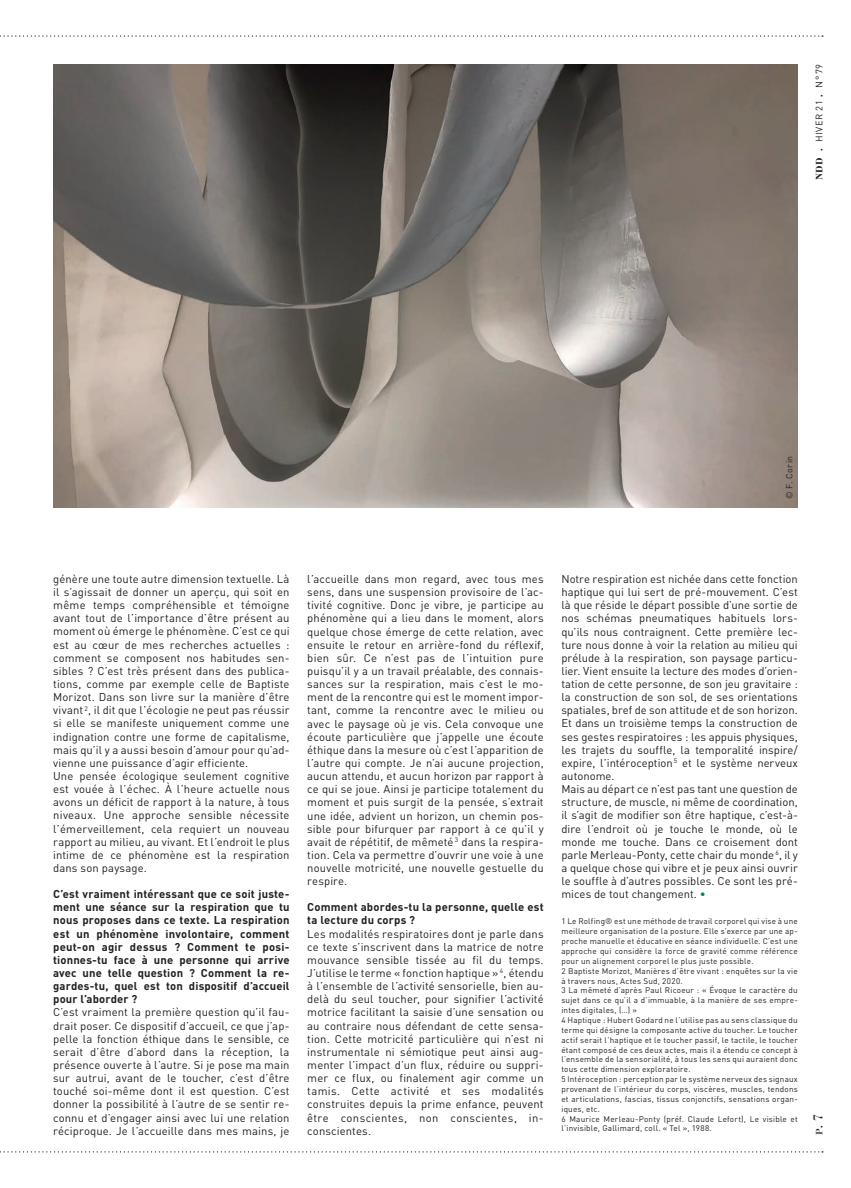
<style>
.page{position:relative;width:851px;height:1188px;background:#fff}
.page>*{position:absolute;margin:0;border:0;box-sizing:border-box;transform-origin:0 0}
.t1{font:11.25px/13.1px "DINOT";letter-spacing:.01em;color:#231f20;text-align:justify}
.t2{font:700 11.25px/13.1px "DINOT";letter-spacing:.015em;color:#231f20;text-align:justify}
.t3{font:9.62px "Bodoni Std";color:#231f20}
.t4{font:9.38px "DINOT";letter-spacing:.055em;color:#231f20}
.t5{font:8.75px "DINOT";letter-spacing:.05em;color:#231f20}
.t6{font:8.12px/9.9px "DINOT";letter-spacing:.025em;color:#231f20}
.s1{font-family:"Bodoni Std";font-weight:700;font-size:9.62px}
.s2{font-family:"Bodoni Std";font-size:13.75px}
.s3{color:#008b43}
.s4{font-size:13.75px}
</style>
<div class="page">
<svg style="left:0;top:35px;width:822px;height:2px"></svg>
<svg style="left:0;top:1151px;width:822px;height:1px"></svg>
<img style="left:53px;top:64px;width:744px;height:443px">
<p class="t4" style="left:813px;top:180px;width:118px;rotate:-90deg"><span class="s1">NDD</span> <span class="s2">.</span> HIVER 21 <span class="s2">.</span> N° 79</p>
<p class="t5" style="left:783px;top:499px;width:45px;rotate:-90deg">© F. Corin</p>
<p class="t1" style="left:53px;top:572px;width:238px;text-align:left">génère une toute autre dimension textuelle. Là il s’agissait de donner un aperçu, qui soit en même temps compréhensible et témoigne avant tout de l’importance d’être présent au moment où émerge le phénomène. C’est ce qui est au cœur de mes recherches actuelles : comment se composent nos habitudes sen&shy;sibles ? C’est très présent dans des publica&shy;tions, comme par exemple celle de Baptiste Morizot. Dans son livre sur la manière d’être vivant <sup>2</sup>, il dit que l’écologie ne peut pas réussir si elle se manifeste uniquement comme une indignation contre une forme de capitalisme, mais qu’il y a aussi besoin d’amour pour qu’ad&shy;vienne une puissance d’agir efficiente.<br>Une pensée écologique seulement cognitive est vouée à l’échec. À l’heure actuelle nous avons un déficit de rapport à la nature, à tous niveaux. Une approche sensible nécessite l’émerveillement, cela requiert un nouveau rapport au milieu, au vivant. Et l’endroit le plus intime de ce phénomène est la respiration dans son paysage.</p>
<p class="t2" style="left:53px;top:887px;width:238px">C’est vraiment intéressant que ce soit juste&shy;ment une séance sur la respiration que tu nous proposes dans ce texte. La respiration est un phénomène involontaire, comment peut-on agir dessus ? Comment te posi&shy;tionnes-tu face à une personne qui arrive avec une telle question ? Comment la re&shy;gardes-tu, quel est ton dispositif d’accueil pour l’aborder ?</p>
<p class="t1" style="left:53px;top:1005px;width:238px">C’est vraiment la première question qu’il fau&shy;drait poser. Ce dispositif d’accueil, ce que j’ap&shy;pelle la fonction éthique dans le sensible, ce serait d’être d’abord dans la réception, la présence ouverte à l’autre. Si je pose ma main sur autrui, avant de le toucher, c’est d’être touché soi-même dont il est question. C’est donner la possibilité à l’autre de se sentir re&shy;connu et d’engager ainsi avec lui une relation réciproque. Je l’accueille dans mes mains, je</p>
<p class="t1" style="left:307px;top:572px;width:238px">l’accueille dans mon regard, avec tous mes sens, dans une suspension provisoire de l’ac&shy;tivité cognitive. Donc je vibre, je participe au phénomène qui a lieu dans le moment, alors quelque chose émerge de cette relation, avec ensuite le retour en arrière-fond du réflexif, bien sûr. Ce n’est pas de l’intuition pure puisqu’il y a un travail préalable, des connais&shy;sances sur la respiration, mais c’est le mo&shy;ment de la rencontre qui est le moment impor&shy;tant, comme la rencontre avec le milieu ou avec le paysage où je vis. Cela convoque une écoute particulière que j’appelle une écoute éthique dans la mesure où c’est l’apparition de l’autre qui compte. Je n’ai aucune projection, aucun attendu, et aucun horizon par rapport à ce qui se joue. Ainsi je participe totalement du moment et puis surgit de la pensée, s’extrait une idée, advient un horizon, un chemin pos&shy;sible pour bifurquer par rapport à ce qu’il y avait de répétitif, de mêmeté <sup>3</sup> dans la respira&shy;tion. Cela va permettre d’ouvrir une voie à une nouvelle motricité, une nouvelle gestuelle du respire.</p>
<p class="t2" style="left:307px;top:900px;width:238px">Comment abordes-tu la personne, quelle est ta lecture du corps ?</p>
<p class="t1" style="left:307px;top:926px;width:238px">Les modalités respiratoires dont je parle dans ce texte s’inscrivent dans la matrice de notre mouvance sensible tissée au fil du temps.<br>J’utilise le terme « fonction haptique » <sup>4</sup>, étendu à l’ensemble de l’activité sensorielle, bien au&shy;delà du seul toucher, pour signifier l’activité motrice facilitant la saisie d’une sensation ou au contraire nous défendant de cette sensa&shy;tion. Cette motricité particulière qui n’est ni instrumentale ni sémiotique peut ainsi aug&shy;menter l’impact d’un flux, réduire ou suppri&shy;mer ce flux, ou finalement agir comme un tamis. Cette activité et ses modalités construites depuis la prime enfance, peuvent être conscientes, non conscientes, in&shy;conscientes.</p>
<p class="t1" style="left:561px;top:572px;width:238px;text-align:left">Notre respiration est nichée dans cette fonction haptique qui lui sert de pré-mouvement. C’est là que réside le départ possible d’une sortie de nos schémas pneumatiques habituels lors&shy;qu’ils nous contraignent. Cette première lec&shy;ture nous donne à voir la relation au milieu qui prélude à la respiration, son paysage particu&shy;lier. Vient ensuite la lecture des modes d’orien&shy;tation de cette personne, de son jeu gravitaire : la construction de son sol, de ses orientations spatiales, bref de son attitude et de son horizon.<br>Et dans un troisième temps la construction de ses gestes respiratoires : les appuis physiques, les trajets du souffle, la temporalité inspire/ expire, l’intéroception <sup>5</sup> et le système nerveux autonome.<br>Mais au départ ce n’est pas tant une question de structure, de muscle, ni même de coordination, il s’agit de modifier son être haptique, c’est-à&shy;dire l’endroit où je touche le monde, où le monde me touche. Dans ce croisement dont parle Merleau-Ponty, cette chair du monde <sup>6</sup>, il y a quelque chose qui vibre et je peux ainsi ouvrir le souffle à d’autres possibles. Ce sont les pré&shy;mices de tout changement. <span class="s3">•</span></p>
<p class="t6" style="left:561px;top:916px;width:238px">1 Le Rolfing® est une méthode de travail corporel qui vise à une meilleure organisation de la posture. Elle s’exerce par une ap&shy;proche manuelle et éducative en séance individuelle. C’est une approche qui considère la force de gravité comme référence pour un alignement corporel le plus juste possible.<br>2 Baptiste Morizot, Manières d’être vivant : enquêtes sur la vie à travers nous, Actes Sud, 2020.<br>3 La mêmeté d’après Paul Ricoeur : « Évoque le caractère du sujet dans ce qu’il a d’immuable, à la manière de ses empre&shy;intes digitales, (…) »<br>4 Haptique : Hubert Godard ne l’utilise pas au sens classique du terme qui désigne la composante active du toucher. Le toucher actif serait l’haptique et le toucher passif, le tactile, le toucher étant composé de ces deux actes, mais il a étendu ce concept à l’ensemble de la sensorialité, à tous les sens qui auraient donc tous cette dimension exploratoire.<br>5 Intéroception : perception par le système nerveux des signaux provenant de l’intérieur du corps, viscères, muscles, tendons et articulations, fascias, tissus conjonctifs, sensations organ&shy;iques, etc.<br>6 Maurice Merleau-Ponty (préf. Claude Lefort), Le visible et l’invisible, Gallimard, coll. « Tel », 1988.</p>
<p class="t3" style="left:813px;top:1134px;width:22px;rotate:-90deg">P<span class="s4">.</span> <span class="s4">7</span></p>
</div>
